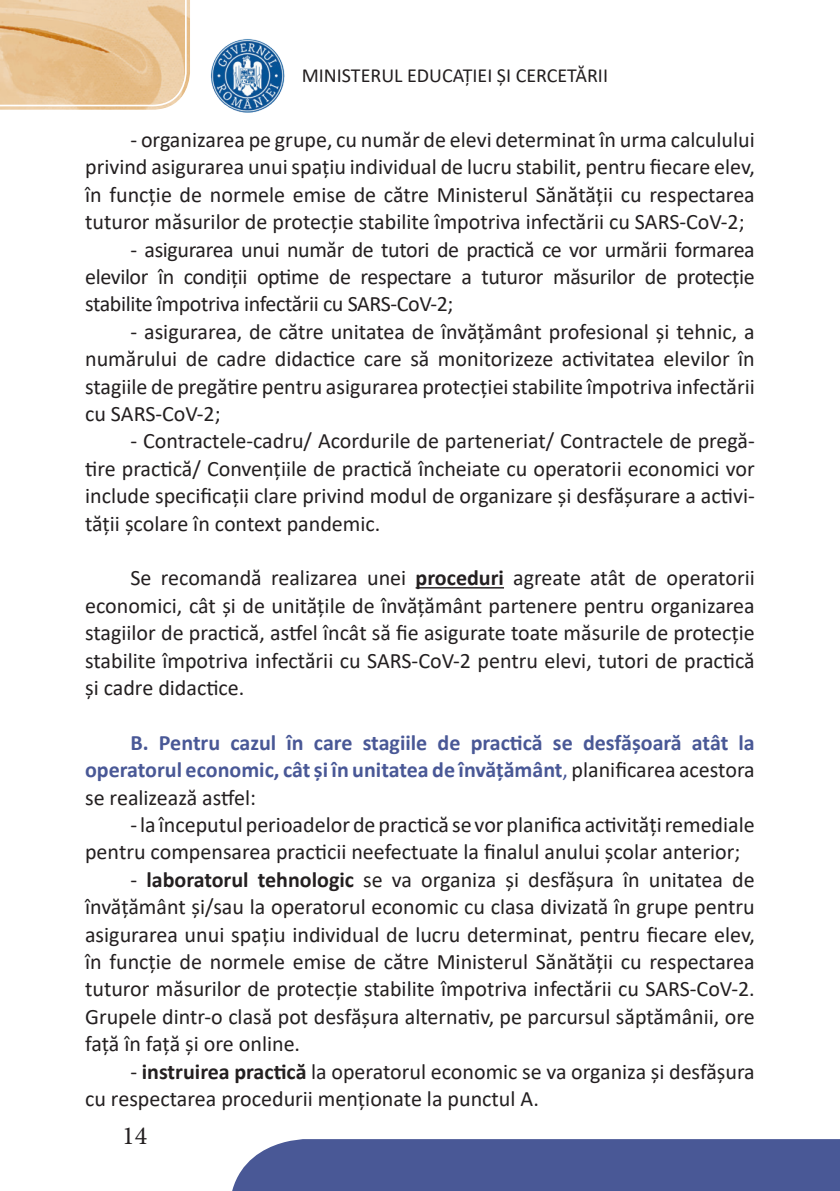
<style>
.page{position:relative;width:840px;height:1191px;background:#fff}
.page>*{position:absolute;margin:0;border:0;box-sizing:border-box;transform-origin:0 0}
.t1{font:26px "Minion Pro";color:#231f20}
.t2{font:22px/27.4px "Calibri";color:#231f20;text-align:justify}
.t3{font:700 22px/27.4px "Calibri";color:#495896;text-align:justify}
.t4{font:20px "Calibri";color:#231f20}
.s1{font-weight:700}
.s2{font-weight:400}
.s3{font-weight:400;color:#231f20}
</style>
<div class="page">
<svg style="left:0;top:0;width:190px;height:110px;background:#e9c69a"></svg>
<div style="left:232px;top:1139px;width:607px;height:52px;background:#495896"></div>
<img style="left:211px;top:39px;width:74px;height:74px">
<hr style="left:415px;top:587px;width:88px;height:1px;background:#231f20">
<p class="t4" style="left:301px;top:61px;width:307px">MINISTERUL EDUCAȚIEI ȘI CERCETĂRII</p>
<p class="t2" style="left:85px;top:125px;width:670px;text-indent:45px">- organizarea pe grupe, cu număr de elevi determinat în urma calculului privind asigurarea unui spaţiu individual de lucru stabilit, pentru fiecare elev, în funcție de normele emise de către Ministerul Sănătății cu respectarea tuturor măsurilor de protecție stabilite împotriva infectării cu SARS-CoV-2;</p>
<p class="t2" style="left:85px;top:235px;width:670px;text-indent:45px">- asigurarea unui număr de tutori de practică ce vor urmării formarea elevilor în condiţii optime de respectare a tuturor măsurilor de protecție stabilite împotriva infectării cu SARS-CoV-2;</p>
<p class="t2" style="left:85px;top:317px;width:670px;text-indent:45px">- asigurarea, de către unitatea de învăţământ profesional şi tehnic, a numărului de cadre didactice care să monitorizeze activitatea elevilor în stagiile de pregătire pentru asigurarea protecției stabilite împotriva infectării cu SARS-CoV-2;</p>
<p class="t2" style="left:85px;top:427px;width:670px;text-indent:45px">- Contractele-cadru/ Acordurile de parteneriat/ Contractele de pregă&shy;tire practică/ Convenţiile de practică încheiate cu operatorii economici vor include specificaţii clare privind modul de organizare şi desfăşurare a activi&shy;tăţii şcolare în context pandemic.</p>
<p class="t2" style="left:85px;top:564px;width:670px;text-indent:45px">Se recomandă realizarea unei <span class="s1">proceduri</span> agreate atât de operatorii economici, cât şi de unităţile de învăţământ partenere pentru organizarea stagiilor de practică, astfel încât să fie asigurate toate măsurile de protecție stabilite împotriva infectării cu SARS-CoV-2 pentru elevi, tutori de practică şi cadre didactice.</p>
<p class="t3" style="left:85px;top:728px;width:671px;text-indent:45px">B. Pentru cazul în care stagiile de practică se desfăşoară atât la operatorul economic, cât şi în unitatea de învăţământ<span class="s2">,</span> <span class="s3">planificarea acestora se realizează astfel:</span></p>
<p class="t2" style="left:85px;top:810px;width:670px;text-indent:45px">- la începutul perioadelor de practică se vor planifica activităţi remediale pentru compensarea practicii neefectuate la finalul anului şcolar anterior;</p>
<p class="t2" style="left:85px;top:865px;width:670px;text-indent:45px">- <span class="s1">laboratorul tehnologic</span> se va organiza şi desfăşura în unitatea de învăţământ și/sau la operatorul economic cu clasa divizată în grupe pentru asigurarea unui spaţiu individual de lucru determinat, pentru fiecare elev, în funcție de normele emise de către Ministerul Sănătății cu respectarea tuturor măsurilor de protecție stabilite împotriva infectării cu SARS-CoV-2.<br>Grupele dintr-o clasă pot desfăşura alternativ, pe parcursul săptămânii, ore faţă în faţă şi ore online.</p>
<p class="t2" style="left:85px;top:1057px;width:670px;text-indent:45px">- <span class="s1">instruirea practică</span> la operatorul economic se va organiza şi desfăşura cu respectarea procedurii menţionate la punctul A.</p>
<p class="t1" style="left:122px;top:1118px;width:26px">14</p>
</div>
